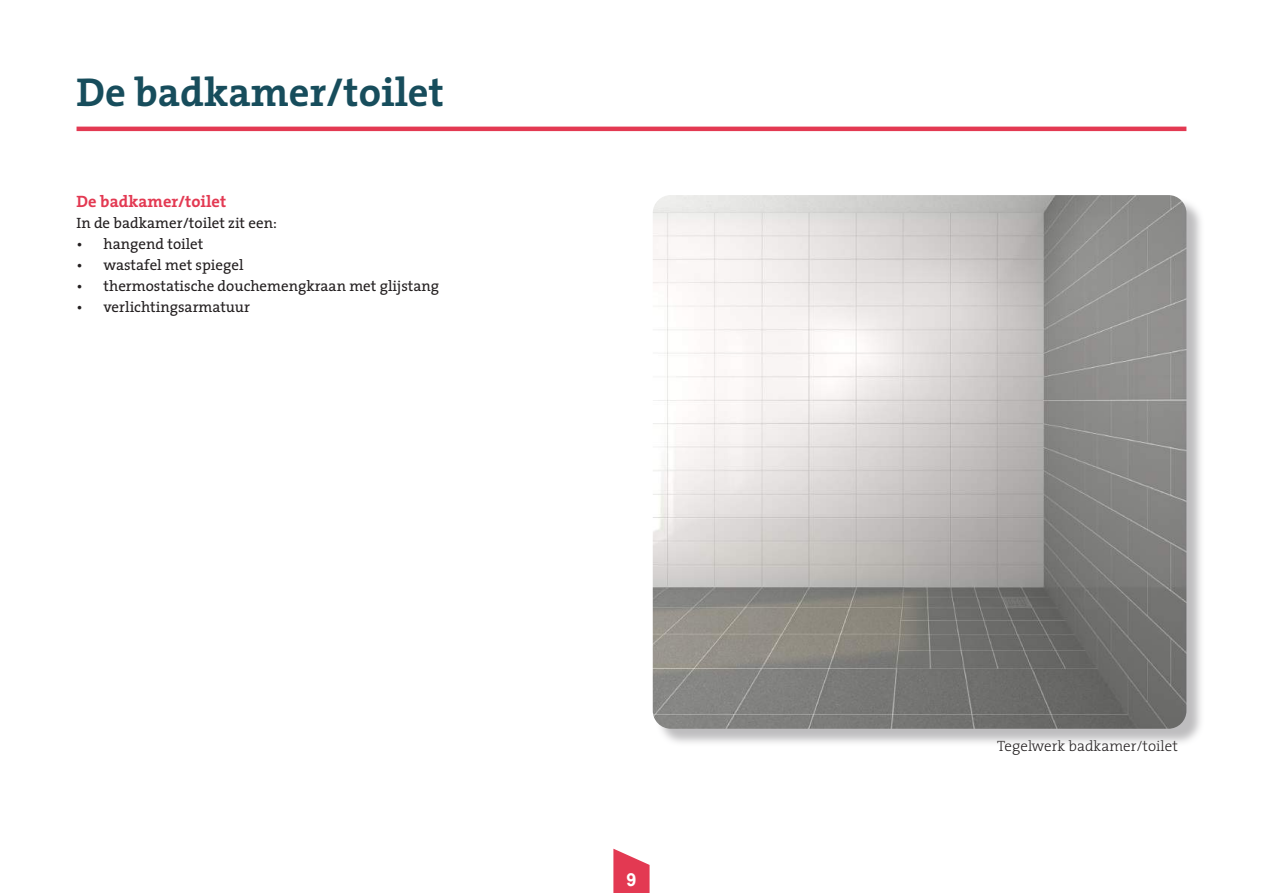
<style>
.page{position:relative;width:1263px;height:893px;background:#fff}
.page>*{position:absolute;margin:0;border:0;box-sizing:border-box;transform-origin:0 0}
.t1{font:700 40.5px "The Serif";color:#174d5c}
.t2{font:700 18px "Arial";color:#fff}
.t3{font:700 16.5px "The Serif";color:#e33952}
.t4{font:15px "The Serif";color:#231f20}
.t5{font:300 15px "The Serif";color:#231f20}
</style>
<div class="page">
<svg style="left:613px;top:849px;width:36px;height:44px"></svg>
<hr style="left:77px;top:127px;width:1109px;height:4px;background:#e33952">
<div style="left:655px;top:197px;width:550px;height:550px;background:#a9a8aa;opacity:.75"></div>
<img style="left:653px;top:195px;width:533px;height:534px">
<h1 class="t1" style="left:77px;top:59px;width:369px">De badkamer/toilet</h1>
<p class="t3" style="left:77px;top:188px;width:151px">De badkamer/toilet</p>
<p class="t4" style="left:77px;top:211px;width:202px">In de badkamer/toilet zit een:</p>
<p class="t4" style="left:77px;top:232px;width:128px">• hangend toilet</p>
<p class="t4" style="left:77px;top:253px;width:169px">• wastafel met spiegel</p>
<p class="t4" style="left:77px;top:274px;width:364px">• thermostatische douchemengkraan met glijstang</p>
<p class="t4" style="left:77px;top:295px;width:175px">• verlichtingsarmatuur</p>
<p class="t2" style="left:626px;top:867px;width:12px">9</p>
<p class="t5" style="left:997px;top:733px;width:182px">Tegelwerk badkamer/toilet</p>
</div>
